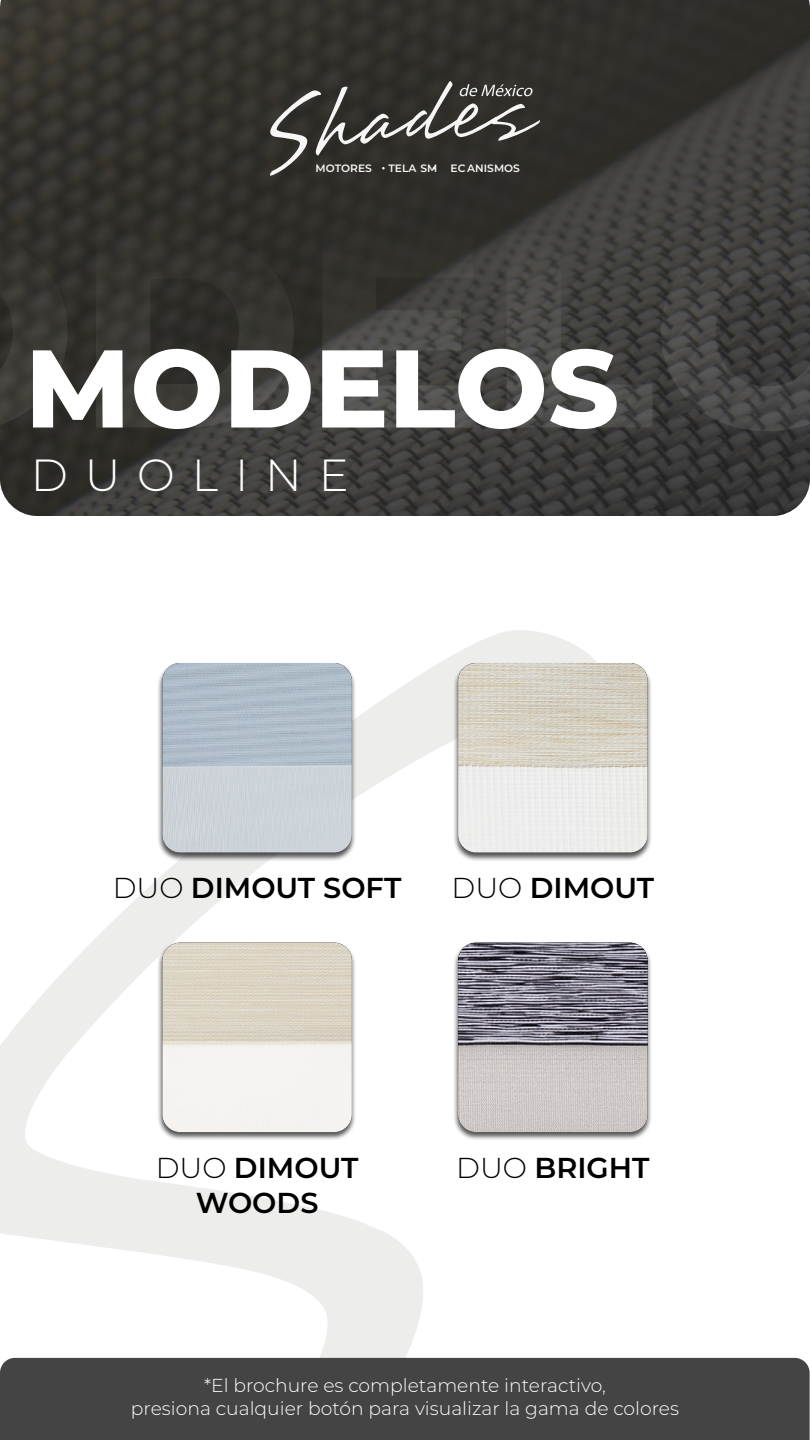
<style>
.page{position:relative;width:810px;height:1440px;background:#fff}
.page>*{position:absolute;margin:0;border:0;box-sizing:border-box;transform-origin:0 0}
.t1{font:800 274.05px "Montserrat";color:#fff}
.t2{font:800 110.18px "Montserrat";color:#fff}
.t3{font:300 45px "Montserrat";letter-spacing:.375em;color:#fff}
.t4{font:600 28.8px/34.6px "Montserrat";color:#000;text-align:center}
.t5{font:300 18.75px/22.5px "Montserrat";color:#fff;text-align:center}
.t6{font:600 10.65px "Montserrat";color:#f6f6f6}
.s1{font-weight:300}
</style>
<div class="page">
<svg style="left:0;top:630px;width:604px;height:728px"></svg>
<div style="left:0;top:1358px;width:810px;height:82px;background:#454444"></div>
<img style="left:0;top:0;width:810px;height:516px">
<div style="left:157px;top:662px;width:200px;height:200px;background:#000;opacity:.68"></div>
<img style="left:162px;top:663px;width:190px;height:190px">
<div style="left:453px;top:662px;width:200px;height:200px;background:#000;opacity:.68"></div>
<img style="left:458px;top:663px;width:190px;height:190px">
<div style="left:157px;top:942px;width:200px;height:199px;background:#000;opacity:.68"></div>
<img style="left:162px;top:943px;width:190px;height:189px">
<div style="left:453px;top:942px;width:200px;height:199px;background:#000;opacity:.68"></div>
<img style="left:458px;top:943px;width:190px;height:189px">
<svg style="left:268px;top:81px;width:272px;height:95px;background:#484743"></svg>
<p class="t6" style="left:316px;top:160px;width:58px">MOTORES</p>
<p class="t6" style="left:388px;top:160px;width:133px">TELA SM EC ANISMOS</p>
<h1 class="t1" style="left:77px;top:129px;width:808px">DELO</h1>
<h2 class="t2" style="left:25px;top:308px;width:595px">MODELOS</h2>
<h3 class="t3" style="left:31px;top:444px;width:320px">DUOLINE</h3>
<h3 class="t4" style="left:113px;top:870px;width:290px"><span class="s1">DUO</span> DIMOUT SOFT</h3>
<h3 class="t4" style="left:452px;top:870px;width:204px"><span class="s1">DUO</span> DIMOUT</h3>
<h3 class="t4" style="left:156px;top:1149px;width:204px"><span class="s1">DUO</span> DIMOUT<br>WOODS</h3>
<h3 class="t4" style="left:456px;top:1149px;width:195px"><span class="s1">DUO</span> BRIGHT</h3>
<p class="t5" style="left:131px;top:1374px;width:550px">*El brochure es completamente interactivo,<br>presiona cualquier botón para visualizar la gama de colores</p>
</div>
